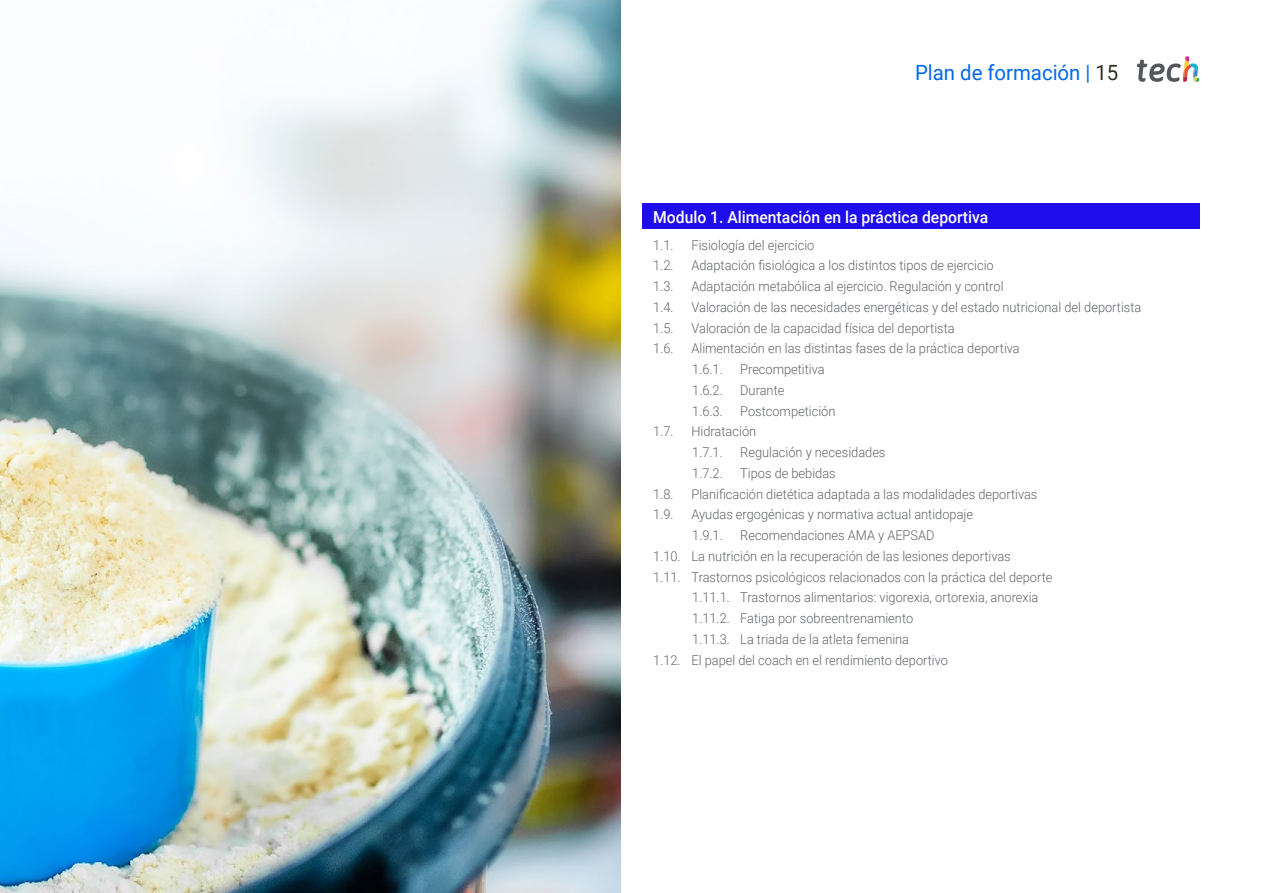
<style>
.page{position:relative;width:1263px;height:893px;background:#fff}
.page>*{position:absolute;margin:0;border:0;box-sizing:border-box;transform-origin:0 0}
.t1{font:21px "Roboto";color:#0169ee}
.t2{font:500 16.5px "Roboto";color:#fff;scale:.95 1}
.t3{font:300 13.5px/20.7px "Roboto";color:#61646a;scale:.95 1}
.s1{color:#312e20}
</style>
<div class="page">
<img style="left:0;top:0;width:621px;height:893px">
<div style="left:642px;top:204px;width:557px;height:25px;background:#1f0dec"></div>
<svg style="left:1137px;top:56px;width:62px;height:26px"></svg>
<h1 class="t1" style="left:915px;top:57px;width:205px">Plan de formación | <span class="s1">15</span></h1>
<p class="t2" style="left:653px;top:205px;width:354px">Modulo 1. Alimentación en la práctica deportiva</p>
<p class="t3" style="left:653px;top:234px;width:23px">1.1.</p>
<p class="t3" style="left:691px;top:234px;width:131px">Fisiología del ejercicio</p>
<p class="t3" style="left:653px;top:255px;width:23px">1.2.</p>
<p class="t3" style="left:691px;top:255px;width:320px">Adaptación fisiológica a los distintos tipos de ejercicio</p>
<p class="t3" style="left:653px;top:276px;width:23px">1.3.</p>
<p class="t3" style="left:691px;top:276px;width:330px">Adaptación metabólica al ejercicio. Regulación y control</p>
<p class="t3" style="left:653px;top:296px;width:23px">1.4.</p>
<p class="t3" style="left:691px;top:296px;width:475px">Valoración de las necesidades energéticas y del estado nutricional del deportista</p>
<p class="t3" style="left:653px;top:317px;width:23px">1.5.</p>
<p class="t3" style="left:691px;top:317px;width:279px">Valoración de la capacidad física del deportista</p>
<p class="t3" style="left:653px;top:338px;width:23px">1.6.</p>
<p class="t3" style="left:691px;top:338px;width:347px">Alimentación en las distintas fases de la práctica deportiva<br>1.6.1.</p>
<p class="t3" style="left:740px;top:359px;width:90px">Precompetitiva</p>
<p class="t3" style="left:692px;top:379px;width:34px">1.6.2.</p>
<p class="t3" style="left:740px;top:379px;width:48px">Durante</p>
<p class="t3" style="left:692px;top:400px;width:34px">1.6.3.</p>
<p class="t3" style="left:740px;top:400px;width:102px">Postcompetición</p>
<p class="t3" style="left:653px;top:421px;width:23px">1.7.</p>
<p class="t3" style="left:691px;top:421px;width:70px">Hidratación<br>1.7.1.</p>
<p class="t3" style="left:740px;top:442px;width:154px">Regulación y necesidades</p>
<p class="t3" style="left:692px;top:462px;width:34px">1.7.2.</p>
<p class="t3" style="left:740px;top:462px;width:102px">Tipos de bebidas</p>
<p class="t3" style="left:653px;top:483px;width:23px">1.8.</p>
<p class="t3" style="left:691px;top:483px;width:366px">Planificación dietética adaptada a las modalidades deportivas</p>
<p class="t3" style="left:653px;top:504px;width:23px">1.9.</p>
<p class="t3" style="left:691px;top:504px;width:298px">Ayudas ergogénicas y normativa actual antidopaje<br>1.9.1.</p>
<p class="t3" style="left:740px;top:525px;width:206px">Recomendaciones AMA y AEPSAD</p>
<p class="t3" style="left:653px;top:545px;width:378px">1.10. La nutrición en la recuperación de las lesiones deportivas</p>
<p class="t3" style="left:653px;top:566px;width:422px">1.11. Trastornos psicológicos relacionados con la práctica del deporte</p>
<p class="t3" style="left:692px;top:587px;width:366px">1.11.1. Trastornos alimentarios: vigorexia, ortorexia, anorexia</p>
<p class="t3" style="left:692px;top:608px;width:234px">1.11.2. Fatiga por sobreentrenamiento</p>
<p class="t3" style="left:692px;top:628px;width:230px">1.11.3. La triada de la atleta femenina</p>
<p class="t3" style="left:653px;top:649px;width:312px">1.12. El papel del coach en el rendimiento deportivo</p>
</div>
